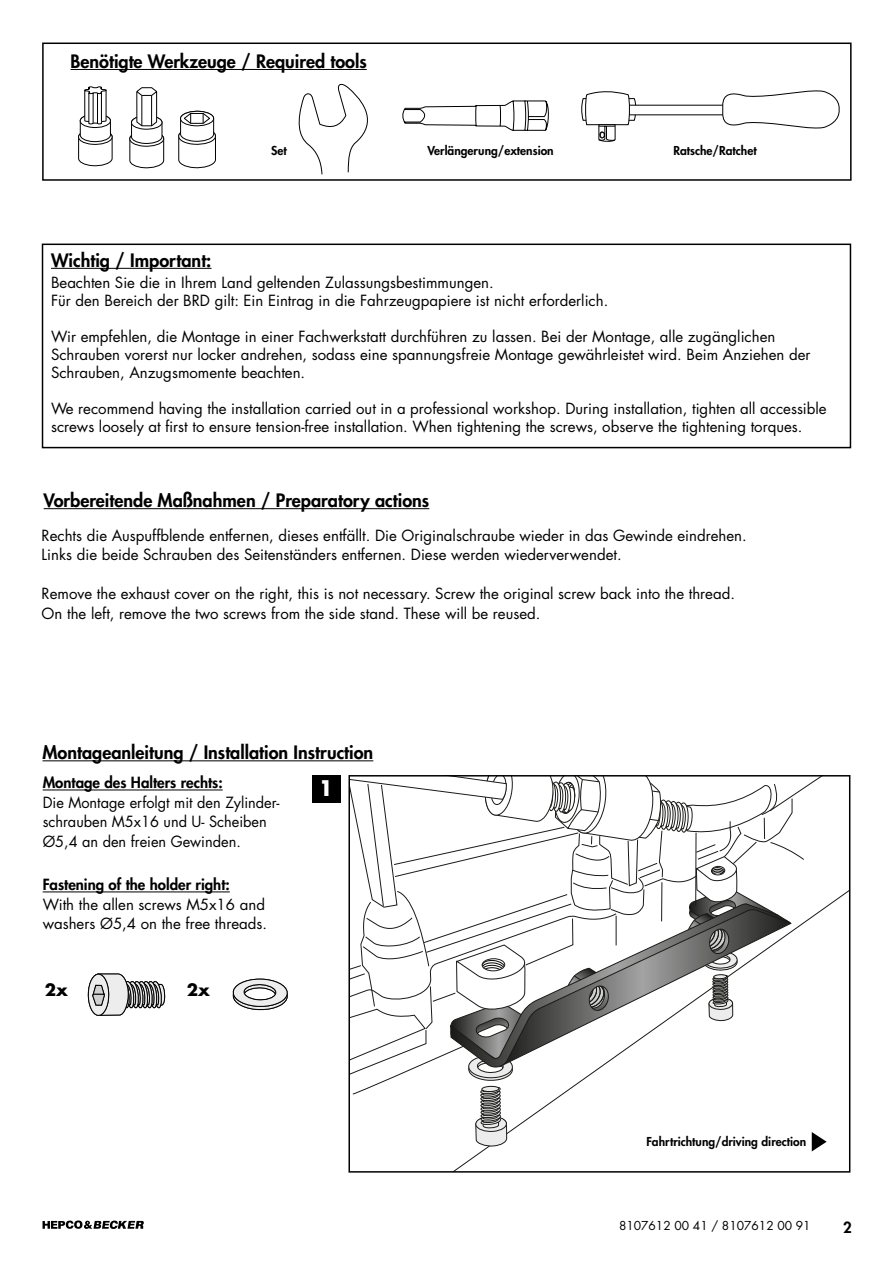
<style>
.page{position:relative;width:893px;height:1263px;background:#fff}
.page>*{position:absolute;margin:0;border:0;box-sizing:border-box;transform-origin:0 0}
.t1{font:700 21px "Futura Std";color:#fff}
.t2{font:800 18px "Futura Std";color:#000}
.t3{font:700 16.5px "Futura Std";color:#000}
.t4{font:15px/19.5px "Futura Std";color:#000}
.t5{font:800 15px "Futura Std";color:#000}
.t6{font:800 12px "Futura Std";color:#000}
.t7{font:12px "Futura Std";color:#000}
</style>
<div class="page">
<svg style="left:43px;top:1220px;width:101px;height:9px"></svg>
<div style="left:42px;top:43px;width:810px;height:138px;border:2px solid #000"></div>
<div style="left:42px;top:244px;width:809px;height:204px;border:2px solid #000"></div>
<svg style="left:78px;top:86px;width:35px;height:81px"></svg>
<svg style="left:298px;top:83px;width:542px;height:92px"></svg>
<svg style="left:178px;top:110px;width:38px;height:59px"></svg>
<svg style="left:129px;top:87px;width:36px;height:82px"></svg>
<hr style="left:71px;top:69px;width:296px;height:1px;background:#000">
<hr style="left:51px;top:268px;width:160px;height:1px;background:#000">
<hr style="left:44px;top:508px;width:385px;height:1px;background:#000">
<div style="left:312px;top:775px;width:29px;height:28px;background:#000"></div>
<hr style="left:43px;top:790px;width:180px;height:1px;background:#000">
<hr style="left:43px;top:891px;width:187px;height:1px;background:#000">
<svg style="left:349px;top:776px;width:497px;height:376px"></svg>
<hr style="left:43px;top:760px;width:330px;height:1px;background:#000">
<svg style="left:232px;top:978px;width:56px;height:33px"></svg>
<svg style="left:88px;top:973px;width:78px;height:43px"></svg>
<p class="t2" style="left:71px;top:50px;width:298px">Benötigte Werkzeuge / Required tools</p>
<p class="t6" style="left:271px;top:143px;width:17px">Set</p>
<p class="t6" style="left:428px;top:143px;width:128px">Verlängerung/extension</p>
<p class="t6" style="left:673px;top:143px;width:85px">Ratsche/Ratchet</p>
<p class="t2" style="left:51px;top:248px;width:162px">Wichtig / Important:</p>
<p class="t4" style="left:51px;top:274px;width:559px;line-height:18px">Beachten Sie die in Ihrem Land geltenden Zulassungsbestimmungen.<br>Für den Bereich der BRD gilt: Ein Eintrag in die Fahrzeugpapiere ist nicht erforderlich.</p>
<p class="t4" style="left:51px;top:328px;width:761px;line-height:18px">Wir empfehlen, die Montage in einer Fachwerkstatt durchführen zu lassen. Bei der Montage, alle zugänglichen<br>Schrauben vorerst nur locker andrehen, sodass eine spannungsfreie Montage gewährleistet wird. Beim Anziehen der<br>Schrauben, Anzugsmomente beachten.</p>
<p class="t4" style="left:51px;top:400px;width:777px;line-height:18px">We recommend having the installation carried out in a professional workshop. During installation, tighten all accessible screws loosely at first to ensure tension-free installation. When tightening the screws, observe the tightening torques.</p>
<p class="t2" style="left:44px;top:489px;width:387px">Vorbereitende Maßnahmen / Preparatory actions</p>
<p class="t4" style="left:42px;top:526px;width:707px">Rechts die Auspuffblende entfernen, dieses entfällt. Die Originalschraube wieder in das Gewinde eindrehen.<br>Links die beide Schrauben des Seitenständers entfernen. Diese werden wiederverwendet.</p>
<p class="t4" style="left:42px;top:584px;width:695px">Remove the exhaust cover on the right, this is not necessary. Screw the original screw back into the thread.<br>On the left, remove the two screws from the side stand. These will be reused.</p>
<p class="t2" style="left:43px;top:741px;width:332px">Montageanleitung / Installation Instruction</p>
<p class="t5" style="left:43px;top:773px;width:182px">Montage des Halters rechts:</p>
<p class="t4" style="left:43px;top:793px;width:238px">Die Montage erfolgt mit den Zylinder&shy;schrauben M5x16 und U- Scheiben<br>Ø5,4 an den freien Gewinden.</p>
<p class="t5" style="left:43px;top:875px;width:189px">Fastening of the holder right:</p>
<p class="t4" style="left:43px;top:895px;width:226px">With the allen screws M5x16 and washers Ø5,4 on the free threads.</p>
<p class="t3" style="left:45px;top:979px;width:25px">2x</p>
<p class="t3" style="left:187px;top:979px;width:25px">2x</p>
<h1 class="t1" style="left:319px;top:774px;width:16px">1</h1>
<p class="t6" style="left:646px;top:1134px;width:161px">Fahrtrichtung/driving direction</p>
<p class="t7" style="left:619px;top:1218px;width:193px">8107612 00 41 / 8107612 00 91</p>
<p class="t5" style="left:843px;top:1218px;width:10px">2</p>
</div>
